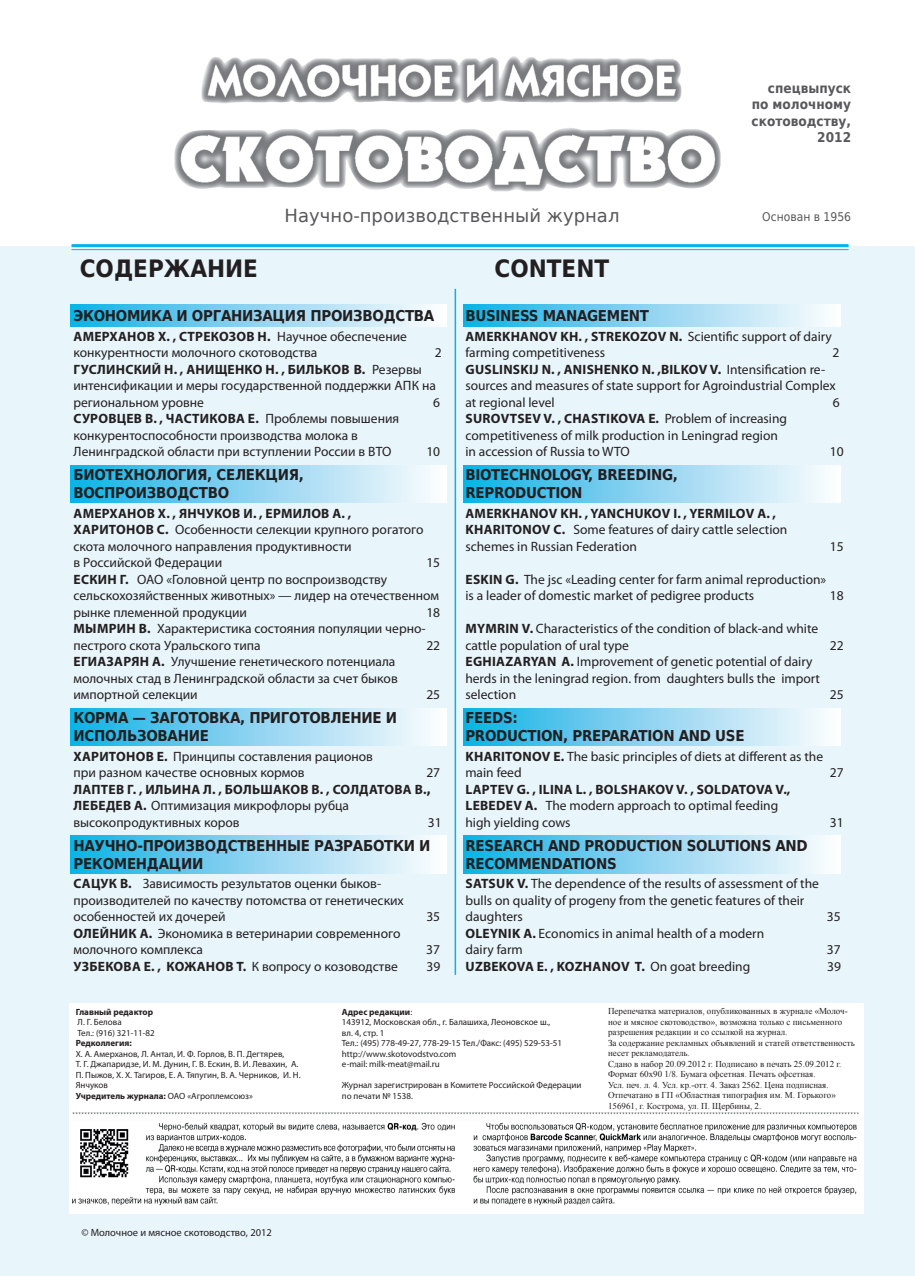
<style>
.page{position:relative;width:915px;height:1276px;background:#fff}
.page>*{position:absolute;margin:0;border:0;box-sizing:border-box;transform-origin:0 0}
.t1{font:700 24px "DejaVu Sans Condensed";color:#231f20}
.t2{font:18px "DejaVu Sans";color:#57585a}
.t3{font:700 15px/18px "DejaVu Sans Condensed";letter-spacing:-.02em;color:#231f20}
.t4{font:13.5px/16.5px "Myriad Pro";color:#231f20}
.t5{font:700 13.5px/16.5px "Myriad Pro";letter-spacing:.02em;color:#231f20}
.t6{font:700 13.5px/16.2px "DejaVu Sans Condensed";color:#57585a;text-align:right}
.t7{font:12px "DejaVu Sans Condensed";color:#57585a}
.t8{font:10.5px "Myriad Pro";color:#231f20}
.t9{font:9px/10.5px "Myriad Pro";color:#231f20}
.t10{font:9px/10.5px "Times New Roman";color:#231f20}
.t11{font:700 9px "Myriad Pro";color:#231f20}
.s1{font-weight:700}
.s2{font-family:"DejaVu Sans Condensed";font-weight:700}
.s3{font-weight:400}
</style>
<div class="page">
<div style="left:0;top:247px;width:914px;height:1029px;background:#e8f5fb"></div>
<hr style="left:71px;top:244px;width:777px;height:3px;background:#04b4e6">
<hr style="left:71px;top:249px;width:777px;height:1px;background:#04b4e6">
<div style="left:70px;top:305px;width:376px;height:21px;background:linear-gradient(to right,#13b1e5,#fffbfe)"></div>
<div style="left:70px;top:465px;width:376px;height:38px;background:linear-gradient(to right,#13b1e5,#fffbfe)"></div>
<div style="left:70px;top:708px;width:376px;height:38px;background:linear-gradient(to right,#13b1e5,#fffbfe)"></div>
<div style="left:70px;top:836px;width:376px;height:37px;background:linear-gradient(to right,#13b1e5,#fffbfe)"></div>
<div style="left:463px;top:465px;width:377px;height:38px;background:linear-gradient(to right,#12b1e5,#fffbfe)"></div>
<div style="left:463px;top:708px;width:377px;height:38px;background:linear-gradient(to right,#12b1e5,#fffbfe)"></div>
<div style="left:463px;top:836px;width:377px;height:37px;background:linear-gradient(to right,#12b1e5,#fffbfe)"></div>
<div style="left:463px;top:305px;width:377px;height:21px;background:linear-gradient(to right,#12b1e5,#fffbfe)"></div>
<hr style="left:454px;top:289px;width:2px;height:686px;background:#04b4e6">
<div style="left:69px;top:1003px;width:794px;height:211px;background:#fff"></div>
<img style="left:72px;top:1112px;width:786px;height:94px">
<img style="left:174px;top:56px;width:547px;height:136px">
<img style="left:174px;top:82px;width:547px;height:20px">
<p class="t6" style="left:751px;top:80px;width:101px">спецвыпуск по молочному скотоводству,<br>2012</p>
<h2 class="t2" style="left:284px;top:205px;width:336px">Научно-производственный журнал</h2>
<p class="t7" style="left:762px;top:210px;width:90px">Основан в 1956</p>
<h1 class="t1" style="left:80px;top:255px;width:180px">СОДЕРЖАНИЕ</h1>
<h1 class="t1" style="left:494px;top:255px;width:116px">CONTENT</h1>
<p class="t3" style="left:73px;top:307px;width:362px">ЭКОНОМИКА И ОРГАНИЗАЦИЯ ПРОИЗВОДСТВА</p>
<p class="t4" style="left:73px;top:329px;width:335px"><span class="s1">АМЕРХАНОВ Х. , СТРЕКОЗОВ Н.</span> Научное обеспечение конкурентности молочного скотоводства</p>
<p class="t4" style="left:435px;top:345px;width:8px">2</p>
<p class="t4" style="left:73px;top:362px;width:364px"><span class="s1">ГУСЛИНСКИЙ Н. , АНИЩЕНКО Н. , БИЛЬКОВ В.</span> Резервы интенсификации и меры государственной поддержки АПК на региональном уровне</p>
<p class="t4" style="left:433px;top:395px;width:8px">6</p>
<p class="t3" style="left:465px;top:307px;width:185px">BUSINESS MANAGEMENT</p>
<p class="t4" style="left:465px;top:329px;width:368px"><span class="s1">AMERKHANOV KH. , STREKOZOV N.</span> Scientific support of dairy farming competitiveness</p>
<p class="t4" style="left:832px;top:345px;width:8px">2</p>
<p class="t4" style="left:465px;top:362px;width:372px"><span class="s1">GUSLINSKIJ N. , ANISHENKO N. ,BILKOV V.</span> Intensification re&shy;sources and measures of state support for Agroindustrial Complex at regional level</p>
<p class="t4" style="left:832px;top:395px;width:8px">6</p>
<p class="t4" style="left:73px;top:411px;width:327px"><span class="s1">СУРОВЦЕВ В. , ЧАСТИКОВА Е.</span> Проблемы повышения конкурентоспособности производства молока в<br>Ленинградской области при вступлении России в ВТО</p>
<p class="t4" style="left:426px;top:444px;width:15px">10</p>
<p class="t4" style="left:465px;top:411px;width:323px"><span class="s1">SUROVTSEV V. , CHASTIKOVA E.</span> Problem of increasing competitiveness of milk production in Leningrad region in accession of Russia to WTO</p>
<p class="t4" style="left:829px;top:444px;width:15px">10</p>
<p class="t3" style="left:73px;top:466px;width:232px">БИОТЕХНОЛОГИЯ, СЕЛЕКЦИЯ,<br>ВОСПРОИЗВОДСТВО</p>
<p class="t4" style="left:73px;top:506px;width:351px"><span class="s1">АМЕРХАНОВ Х. , ЯНЧУКОВ И. , ЕРМИЛОВ А. , ХАРИТОНОВ С.</span> Особенности селекции крупного рогатого скота молочного направления продуктивности<br>в Российской Федерации</p>
<p class="t4" style="left:426px;top:555px;width:15px">15</p>
<p class="t4" style="left:73px;top:572px;width:367px"><span class="s1">ЕСКИН Г.</span> ОАО «Головной центр по воспроизводству сельскохозяйственных животных» — лидер на отечественном рынке племенной продукции</p>
<p class="t4" style="left:426px;top:605px;width:15px">18</p>
<p class="t3" style="left:465px;top:466px;width:214px">BIOTECHNOLOGY, BREEDING,<br>REPRODUCTION</p>
<p class="t4" style="left:465px;top:506px;width:323px"><span class="s1">AMERKHANOV KH. , YANCHUKOV I. , YERMILOV A. ,<br>KHARITONOV C.</span> Some features of dairy cattle selection schemes in Russian Federation</p>
<p class="t4" style="left:829px;top:539px;width:15px">15</p>
<p class="t4" style="left:465px;top:572px;width:362px"><span class="s1">ESKIN G.</span> The jsc «Leading center for farm animal reproduction» is a leader of domestic market of pedigree products</p>
<p class="t4" style="left:829px;top:588px;width:15px">18</p>
<p class="t4" style="left:73px;top:621px;width:353px"><span class="s1">МЫМРИН В.</span> Характеристика состояния популяции черно&shy;пестрого скота Уральского типа</p>
<p class="t4" style="left:426px;top:638px;width:15px">22</p>
<p class="t4" style="left:465px;top:621px;width:354px"><span class="s1">MYMRIN V.</span> Characteristics of the condition of black-and white cattle population of ural type</p>
<p class="t4" style="left:829px;top:638px;width:15px">22</p>
<p class="t4" style="left:73px;top:654px;width:326px"><span class="s1">ЕГИАЗАРЯН А.</span> Улучшение генетического потенциала молочных стад в Ленинградской области за счет быков импортной селекции</p>
<p class="t4" style="left:426px;top:687px;width:15px">25</p>
<p class="t4" style="left:465px;top:654px;width:356px"><span class="s1">EGHIAZARYAN A.</span> Improvement of genetic potential of dairy herds in the leningrad region. from daughters bulls the import selection</p>
<p class="t4" style="left:829px;top:687px;width:15px">25</p>
<p class="t3" style="left:73px;top:709px;width:325px">КОРМА — ЗАГОТОВКА, ПРИГОТОВЛЕНИЕ И<br>ИСПОЛЬЗОВАНИЕ</p>
<p class="t4" style="left:73px;top:749px;width:301px"><span class="s1">ХАРИТОНОВ Е.</span> Принципы составления рационов при разном качестве основных кормов</p>
<p class="t4" style="left:73px;top:765px;width:368px;text-indent:353px">27<br><span class="s1">ЛАПТЕВ Г. , ИЛЬИНА Л. , БОЛЬШАКОВ В. , СОЛДАТОВА В.</span><span class="s2">,<br></span><span class="s1">ЛЕБЕДЕВ А.</span> Оптимизация микрофлоры рубца высокопродуктивных коров</p>
<p class="t4" style="left:428px;top:815px;width:15px">31</p>
<p class="t3" style="left:73px;top:836px;width:358px">НАУЧНО-ПРОИЗВОДСТВЕННЫЕ РАЗРАБОТКИ И<br>РЕКОМЕНДАЦИИ</p>
<p class="t4" style="left:73px;top:876px;width:332px"><span class="s1">САЦУК В.</span> Зависимость результатов оценки быков&shy;производителей по качеству потомства от генетических особенностей их дочерей</p>
<p class="t4" style="left:426px;top:909px;width:15px">35</p>
<p class="t3" style="left:465px;top:709px;width:280px">FEEDS:<br>PRODUCTION, PREPARATION AND USE</p>
<p class="t4" style="left:465px;top:749px;width:359px"><span class="s1">KHARITONOV E.</span> The basic principles of diets at different as the main feed</p>
<p class="t4" style="left:829px;top:765px;width:15px">27</p>
<p class="t5" style="left:465px;top:781px;width:326px">LAPTEV G. , ILINA L. , BOLSHAKOV V. , SOLDATOVA V.,<br>LEBEDEV A. <span class="s3">The modern approach to optimal feeding high yielding cows</span></p>
<p class="t3" style="left:465px;top:836px;width:344px">RESEARCH AND PRODUCTION SOLUTIONS AND<br>RECOMMENDATIONS</p>
<p class="t4" style="left:465px;top:876px;width:355px"><span class="s1">SATSUK V.</span> The dependence of the results of assessment of the bulls on quality of progeny from the genetic features of their daughters</p>
<p class="t4" style="left:829px;top:815px;width:15px">31</p>
<p class="t4" style="left:826px;top:909px;width:15px">35</p>
<p class="t4" style="left:73px;top:926px;width:328px"><span class="s1">ОЛЕЙНИК А.</span> Экономика в ветеринарии современного молочного комплекса</p>
<p class="t4" style="left:426px;top:942px;width:15px">37</p>
<p class="t4" style="left:465px;top:926px;width:300px"><span class="s1">OLEYNIK A.</span> Economics in animal health of a modern dairy farm</p>
<p class="t4" style="left:826px;top:942px;width:15px">37</p>
<p class="t5" style="left:73px;top:958px;width:326px">УЗБЕКОВА Е. , КОЖАНОВ Т. <span class="s3">К вопросу о козоводстве</span></p>
<p class="t4" style="left:426px;top:959px;width:15px">39</p>
<p class="t5" style="left:465px;top:958px;width:286px">UZBEKOVA E. , KOZHANOV T. <span class="s3">On goat breeding</span></p>
<p class="t4" style="left:826px;top:959px;width:15px">39</p>
<p class="t11" style="left:76px;top:1006px;width:79px">Главный редактор</p>
<p class="t9" style="left:78px;top:1018px;width:79px">Л. Г. Белова<br>Тел.: (916) 321-11-82</p>
<p class="t11" style="left:76px;top:1038px;width:57px">Редколлегия:</p>
<p class="t9" style="left:76px;top:1049px;width:226px">X. А. Амерханов, Л. Антал, И. Ф. Горлов, В. П. Дегтярев,<br>Т. Г. Джапаридзе, И. М. Дунин, Г. В. Ескин, В. И. Левахин, А.<br>П. Пыжов, X. X. Тагиров, Е. А. Тяпугин, В. А. Черников, И. Н.<br>Янчуков<br><span class="s1">Учредитель журнала:</span> ОАО «Агроплемсоюз»</p>
<p class="t9" style="left:342px;top:1007px;width:221px"><span class="s1">Адрес редакции</span>:<br>143912, Московская обл., г. Балашиха, Леоновское ш., вл. 4, стр. 1<br>Тел.: (495) 778-49-27, 778-29-15 Тел./Факс: (495) 529-53-51 http://www.skotovodstvo.com<br>e-mail: milk-meat@mail.ru</p>
<p class="t9" style="left:342px;top:1081px;width:241px">Журнал зарегистрирован в Комитете Российской Федерации по печати № 1538.</p>
<p class="t10" style="left:608px;top:1006px;width:248px">Перепечатка материалов, опубликованных в журнале «Молоч&shy;ное и мясное скотоводство», возможна только с письменного разрешения редакции и со ссылкой на журнал.<br>За содержание рекламных объявлений и статей ответственность несет рекламодатель.<br>Сдано в набор 20.09.2012 г. Подписано в печать 25.09.2012 г.<br>Формат 60x90 1/8. Бумага офсетная. Печать офсетная.<br>Усл. печ. л. 4. Усл. кр.-отт. 4. Заказ 2562. Цена подписная.<br>Отпечатано в ГП «Областная типография им. М. Горького» 156961, г. Кострома, ул. П. Щербины, 2.</p>
<p class="t8" style="left:81px;top:1228px;width:192px">© Молочное и мясное скотоводство, 2012</p>
</div>
